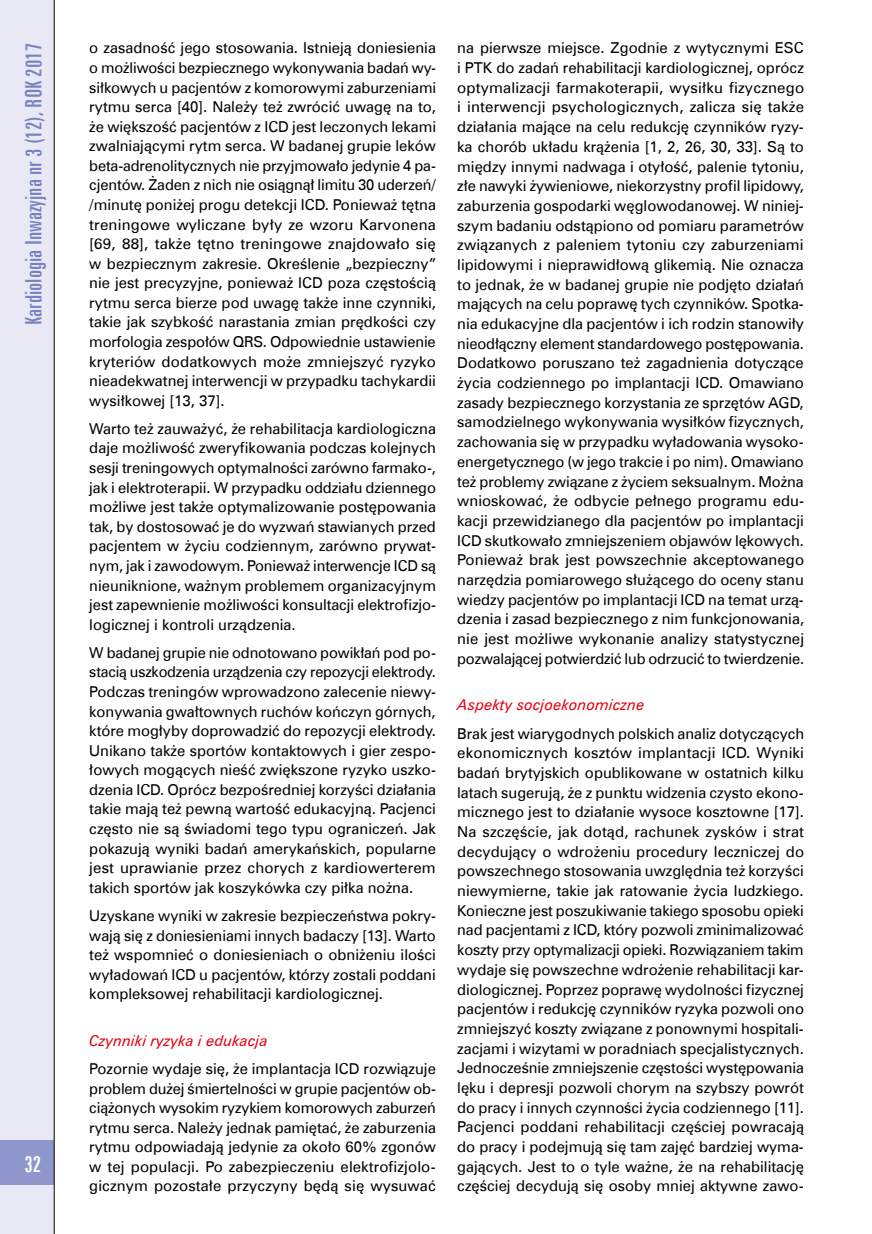
<style>
.page{position:relative;width:872px;height:1234px;background:#fff}
.page>*{position:absolute;margin:0;border:0;box-sizing:border-box;transform-origin:0 0}
.t1{font:22.5px "Zurich X Cn EU";color:#7882bf;scale:1.07 1}
.t2{font:22.5px "Zurich X Cn EU";color:#fff;scale:1.07 1}
.t3{font:15px/19.6px "Zurich EU";color:#000;text-align:justify}
.t4{font:italic 15px "Zurich EU";color:#e30613}
</style>
<div class="page">
<div style="left:0;top:0;width:54px;height:1233px;background:#e9e9f6"></div>
<div style="left:0;top:1140px;width:54px;height:44px;background:#8f96cb"></div>
<hr style="left:54px;top:0;width:1px;height:1233px;background:#000">
<h1 class="t1" style="left:20px;top:325px;width:265px;rotate:-90deg">Kardiologia Inwazyjna nr 3 (12), ROK 2017</h1>
<p class="t3" style="left:89px;top:38px;width:348px">o zasadność jego stosowania. Istnieją doniesienia o możliwości bezpiecznego wykonywania badań wy&shy;siłkowych u pacjentów z komorowymi zaburzeniami rytmu serca [40]. Należy też zwrócić uwagę na to, że większość pacjentów z ICD jest leczonych lekami zwalniającymi rytm serca. W badanej grupie leków beta-adrenolitycznych nie przyjmowało jedynie 4 pa&shy;cjentów. Żaden z nich nie osiągnął limitu 30 uderzeń/ /minutę poniżej progu detekcji ICD. Ponieważ tętna treningowe wyliczane były ze wzoru Karvonena [69, 88], także tętno treningowe znajdowało się w bezpiecznym zakresie. Określenie „bezpieczny” nie jest precyzyjne, ponieważ ICD poza częstością rytmu serca bierze pod uwagę także inne czynniki, takie jak szybkość narastania zmian prędkości czy morfologia zespołów QRS. Odpowiednie ustawienie kryteriów dodatkowych może zmniejszyć ryzyko nieadekwatnej interwencji w przypadku tachykardii wysiłkowej [13, 37].</p>
<p class="t3" style="left:89px;top:418px;width:348px">Warto też zauważyć, że rehabilitacja kardiologiczna daje możliwość zweryfikowania podczas kolejnych sesji treningowych optymalności zarówno farmako-, jak i elektroterapii. W przypadku oddziału dziennego możliwe jest także optymalizowanie postępowania tak, by dostosować je do wyzwań stawianych przed pacjentem w życiu codziennym, zarówno prywat&shy;nym, jak i zawodowym. Ponieważ interwencje ICD są nieuniknione, ważnym problemem organizacyjnym jest zapewnienie możliwości konsultacji elektrofizjo&shy;logicznej i kontroli urządzenia.</p>
<p class="t3" style="left:89px;top:642px;width:348px">W badanej grupie nie odnotowano powikłań pod po&shy;stacią uszkodzenia urządzenia czy repozycji elektrody.<br>Podczas treningów wprowadzono zalecenie niewy&shy;konywania gwałtownych ruchów kończyn górnych, które mogłyby doprowadzić do repozycji elektrody.<br>Unikano także sportów kontaktowych i gier zespo&shy;łowych mogących nieść zwiększone ryzyko uszko&shy;dzenia ICD. Oprócz bezpośredniej korzyści działania takie mają też pewną wartość edukacyjną. Pacjenci często nie są świadomi tego typu ograniczeń. Jak pokazują wyniki badań amerykańskich, popularne jest uprawianie przez chorych z kardiowerterem takich sportów jak koszykówka czy piłka nożna.</p>
<p class="t3" style="left:89px;top:905px;width:348px">Uzyskane wyniki w zakresie bezpieczeństwa pokry&shy;wają się z doniesieniami innych badaczy [13]. Warto też wspomnieć o doniesieniach o obniżeniu ilości wyładowań ICD u pacjentów, którzy zostali poddani kompleksowej rehabilitacji kardiologicznej.</p>
<p class="t4" style="left:89px;top:1030px;width:180px">Czynniki ryzyka i edukacja</p>
<p class="t3" style="left:89px;top:1058px;width:348px">Pozornie wydaje się, że implantacja ICD rozwiązuje problem dużej śmiertelności w grupie pacjentów ob&shy;ciążonych wysokim ryzykiem komorowych zaburzeń rytmu serca. Należy jednak pamiętać, że zaburzenia rytmu odpowiadają jedynie za około 60% zgonów w tej populacji. Po zabezpieczeniu elektrofizjolo&shy;gicznym pozostałe przyczyny będą się wysuwać</p>
<h1 class="t2" style="left:24px;top:1150px;width:17px">32</h1>
<p class="t3" style="left:457px;top:38px;width:348px">na pierwsze miejsce. Zgodnie z wytycznymi ESC i PTK do zadań rehabilitacji kardiologicznej, oprócz optymalizacji farmakoterapii, wysiłku fizycznego i interwencji psychologicznych, zalicza się także działania mające na celu redukcję czynników ryzy&shy;ka chorób układu krążenia [1, 2, 26, 30, 33]. Są to między innymi nadwaga i otyłość, palenie tytoniu, złe nawyki żywieniowe, niekorzystny profil lipidowy, zaburzenia gospodarki węglowodanowej. W niniej&shy;szym badaniu odstąpiono od pomiaru parametrów związanych z paleniem tytoniu czy zaburzeniami lipidowymi i nieprawidłową glikemią. Nie oznacza to jednak, że w badanej grupie nie podjęto działań mających na celu poprawę tych czynników. Spotka&shy;nia edukacyjne dla pacjentów i ich rodzin stanowiły nieodłączny element standardowego postępowania.<br>Dodatkowo poruszano też zagadnienia dotyczące życia codziennego po implantacji ICD. Omawiano zasady bezpiecznego korzystania ze sprzętów AGD, samodzielnego wykonywania wysiłków fizycznych, zachowania się w przypadku wyładowania wysoko&shy;energetycznego (w jego trakcie i po nim). Omawiano też problemy związane z życiem seksualnym. Można wnioskować, że odbycie pełnego programu edu&shy;kacji przewidzianego dla pacjentów po implantacji ICD skutkowało zmniejszeniem objawów lękowych.<br>Ponieważ brak jest powszechnie akceptowanego narzędzia pomiarowego służącego do oceny stanu wiedzy pacjentów po implantacji ICD na temat urzą&shy;dzenia i zasad bezpiecznego z nim funkcjonowania, nie jest możliwe wykonanie analizy statystycznej pozwalającej potwierdzić lub odrzucić to twierdzenie.</p>
<p class="t4" style="left:457px;top:695px;width:189px">Aspekty socjoekonomiczne</p>
<p class="t3" style="left:457px;top:723px;width:348px">Brak jest wiarygodnych polskich analiz dotyczących ekonomicznych kosztów implantacji ICD. Wyniki badań brytyjskich opublikowane w ostatnich kilku latach sugerują, że z punktu widzenia czysto ekono&shy;micznego jest to działanie wysoce kosztowne [17].<br>Na szczęście, jak dotąd, rachunek zysków i strat decydujący o wdrożeniu procedury leczniczej do powszechnego stosowania uwzględnia też korzyści niewymierne, takie jak ratowanie życia ludzkiego.<br>Konieczne jest poszukiwanie takiego sposobu opieki nad pacjentami z ICD, który pozwoli zminimalizować koszty przy optymalizacji opieki. Rozwiązaniem takim wydaje się powszechne wdrożenie rehabilitacji kar&shy;diologicznej. Poprzez poprawę wydolności fizycznej pacjentów i redukcję czynników ryzyka pozwoli ono zmniejszyć koszty związane z ponownymi hospitali&shy;zacjami i wizytami w poradniach specjalistycznych.<br>Jednocześnie zmniejszenie częstości występowania lęku i depresji pozwoli chorym na szybszy powrót do pracy i innych czynności życia codziennego [11].<br>Pacjenci poddani rehabilitacji częściej powracają do pracy i podejmują się tam zajęć bardziej wyma&shy;gających. Jest to o tyle ważne, że na rehabilitację częściej decydują się osoby mniej aktywne zawo-</p>
</div>
